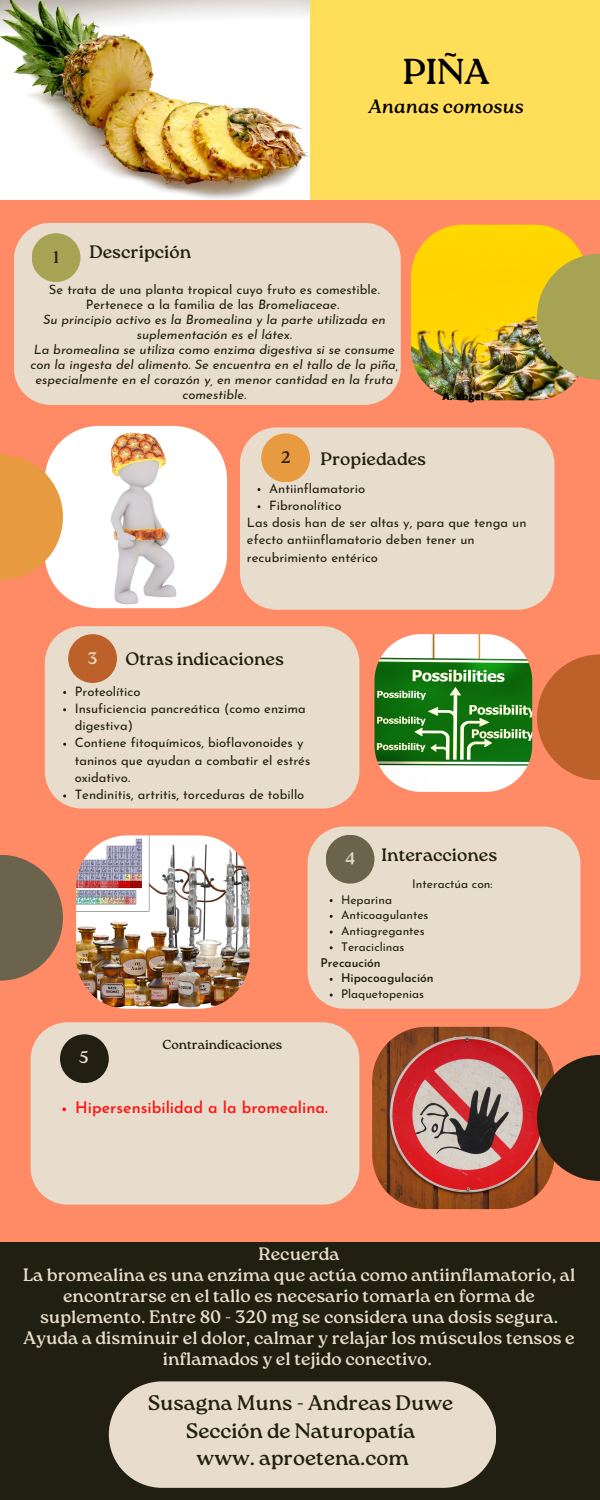
<style>
.page{position:relative;width:600px;height:1500px;background:#ff8b66}
.page>*{position:absolute;margin:0;border:0;box-sizing:border-box;transform-origin:0 0}
.t1{font:36px "Roca One";color:#000}
.t2{font:21px/27.8px "Roca One";color:#211f11;text-align:center}
.t3{font:italic 19.2px "Roca One";color:#000}
.t4{font:18px/21px "Roca One";color:#e8ddcc;text-align:center}
.t5{font:18px "Roca One";color:#211f11}
.t6{font:16.7px "Roca One";color:#e8ddcc}
.t7{font:16.7px "Roca One";color:#211f11}
.t8{font:600 16px "Josefin Sans";color:#ff1616}
.t9{font:italic 13px/15px "Josefin Sans";color:#211f11;text-align:center}
.t10{font:13px/17.2px "Josefin Sans";color:#211f11}
.t11{font:13px "Roca One";color:#211f11}
.t12{font:12px/15.8px "Josefin Sans";color:#211f11}
.t13{font:600 12px "Josefin Sans";color:#211f11}
.t14{font:800 10px "Open Sans";color:#000}
.s1{font-style:normal}
</style>
<div class="page">
<div style="left:240px;top:427px;width:314px;height:183px;background:#e8ddcc"></div>
<div style="left:308px;top:827px;width:272px;height:182px;background:#e8ddcc"></div>
<div style="left:14px;top:223px;width:386px;height:182px;background:#e8ddcc"></div>
<div style="left:45px;top:626px;width:314px;height:183px;background:#e8ddcc"></div>
<div style="left:31px;top:1022px;width:328px;height:183px;background:#e8ddcc"></div>
<div style="left:32px;top:233px;width:48px;height:49px;background:#a7a354;border-radius:50%"></div>
<div style="left:261px;top:433px;width:49px;height:49px;background:#e89a40;border-radius:50%"></div>
<div style="left:68px;top:634px;width:49px;height:49px;background:#bd612a;border-radius:50%"></div>
<div style="left:326px;top:835px;width:48px;height:49px;background:#6c634c;border-radius:50%"></div>
<div style="left:60px;top:1034px;width:49px;height:49px;background:#211f11;border-radius:50%"></div>
<div style="left:0;top:0;width:600px;height:200px;background:#ffde59"></div>
<img style="left:45px;top:426px;width:182px;height:182px;border-radius:54px">
<img style="left:411px;top:225px;width:176px;height:175px;border-radius:52px">
<img style="left:374px;top:634px;width:158px;height:158px;border-radius:47px">
<svg style="left:537px;top:654px;width:63px;height:126px;fill:#bd612a"></svg>
<img style="left:372px;top:1027px;width:182px;height:182px;border-radius:54px">
<svg style="left:0;top:454px;width:63px;height:126px;background:#eca65c"></svg>
<img style="left:537px;top:254px;width:63px;height:126px">
<svg style="left:537px;top:1055px;width:63px;height:126px;background:#432e1a"></svg>
<div style="left:0;top:1242px;width:600px;height:258px;background:#211f11"></div>
<div style="left:109px;top:1381px;width:387px;height:107px;background:#e8ddcc;border-radius:53px"></div>
<img style="left:0;top:0;width:310px;height:200px">
<svg style="left:0;top:855px;width:63px;height:126px;fill:#6c634c"></svg>
<svg style="left:62px;top:1107px;width:4px;height:4px"></svg>
<img style="left:76px;top:835px;width:174px;height:174px;border-radius:51px">
<p class="t7" style="left:53px;top:247px;width:7px">1</p>
<h3 class="t5" style="left:89px;top:241px;width:103px">Descripción</h3>
<h1 class="t1" style="left:403px;top:51px;width:88px">PIÑA</h1>
<h3 class="t3" style="left:369px;top:95px;width:157px">Ananas comosus</h3>
<p class="t9" style="left:30px;top:284px;width:370px"><span class="s1">Se trata de una planta tropical cuyo fruto es comestible.<br>Pertenece a la familia de las</span> Bromeliaceae.<br>Su principio activo es la Bromealina y la parte utilizada en suplementación es el látex.<br>La bromealina se utiliza como enzima digestiva si se consume con la ingesta del alimento. Se encuentra en el tallo de la piña, especialmente en el corazón y, en menor cantidad en la fruta comestible.</p>
<p class="t14" style="left:443px;top:389px;width:43px">A. Vogel</p>
<p class="t7" style="left:281px;top:447px;width:11px">2</p>
<h3 class="t5" style="left:321px;top:449px;width:107px">Propiedades</h3>
<p class="t10" style="left:269px;top:481px;width:98px">Antiinflamatorio</p>
<p class="t10" style="left:269px;top:498px;width:74px">Fibronolítico</p>
<p class="t10" style="left:247px;top:515px;width:281px">Las dosis han de ser altas y, para que tenga un</p>
<p class="t10" style="left:247px;top:532px;width:229px">efecto antiinflamatorio deben tener un</p>
<p class="t10" style="left:247px;top:550px;width:133px">recubrimiento entérico</p>
<p class="t6" style="left:88px;top:648px;width:12px">3</p>
<h3 class="t5" style="left:125px;top:648px;width:160px">Otras indicaciones</h3>
<p class="t10" style="left:75px;top:684px;width:237px">Proteolítico<br>Insuficiencia pancreática (como enzima digestiva)<br>Contiene fitoquímicos, bioflavonoides y taninos que ayudan a combatir el estrés oxidativo.<br>Tendinitis, artritis, torceduras de tobillo</p>
<p class="t6" style="left:79px;top:1048px;width:11px">5</p>
<p class="t11" style="left:162px;top:1037px;width:121px">Contraindicaciones</p>
<p class="t6" style="left:345px;top:849px;width:12px">4</p>
<h3 class="t5" style="left:382px;top:845px;width:117px">Interacciones</h3>
<p class="t12" style="left:412px;top:877px;width:82px">Interactúa con:</p>
<p class="t12" style="left:341px;top:893px;width:89px">Heparina<br>Anticoagulantes<br>Antiagregantes<br>Teraciclinas</p>
<p class="t13" style="left:341px;top:973px;width:94px">Hipocoagulación</p>
<p class="t12" style="left:341px;top:987px;width:85px">Plaquetopenias</p>
<p class="t13" style="left:321px;top:958px;width:62px">Precaución</p>
<p class="t8" style="left:75px;top:1101px;width:254px">Hipersensibilidad a la bromealina.</p>
<p class="t4" style="left:23px;top:1243px;width:554px">Recuerda<br>La bromealina es una enzima que actúa como antiinflamatorio, al encontrarse en el tallo es necesario tomarla en forma de suplemento. Entre 80 - 320 mg se considera una dosis segura.<br>Ayuda a disminuir el dolor, calmar y relajar los músculos tensos e inflamados y el tejido conectivo.</p>
<h2 class="t2" style="left:148px;top:1389px;width:307px">Susagna Muns - Andreas Duwe<br>Sección de Naturopatía<br>www. aproetena.com</h2>
</div>
